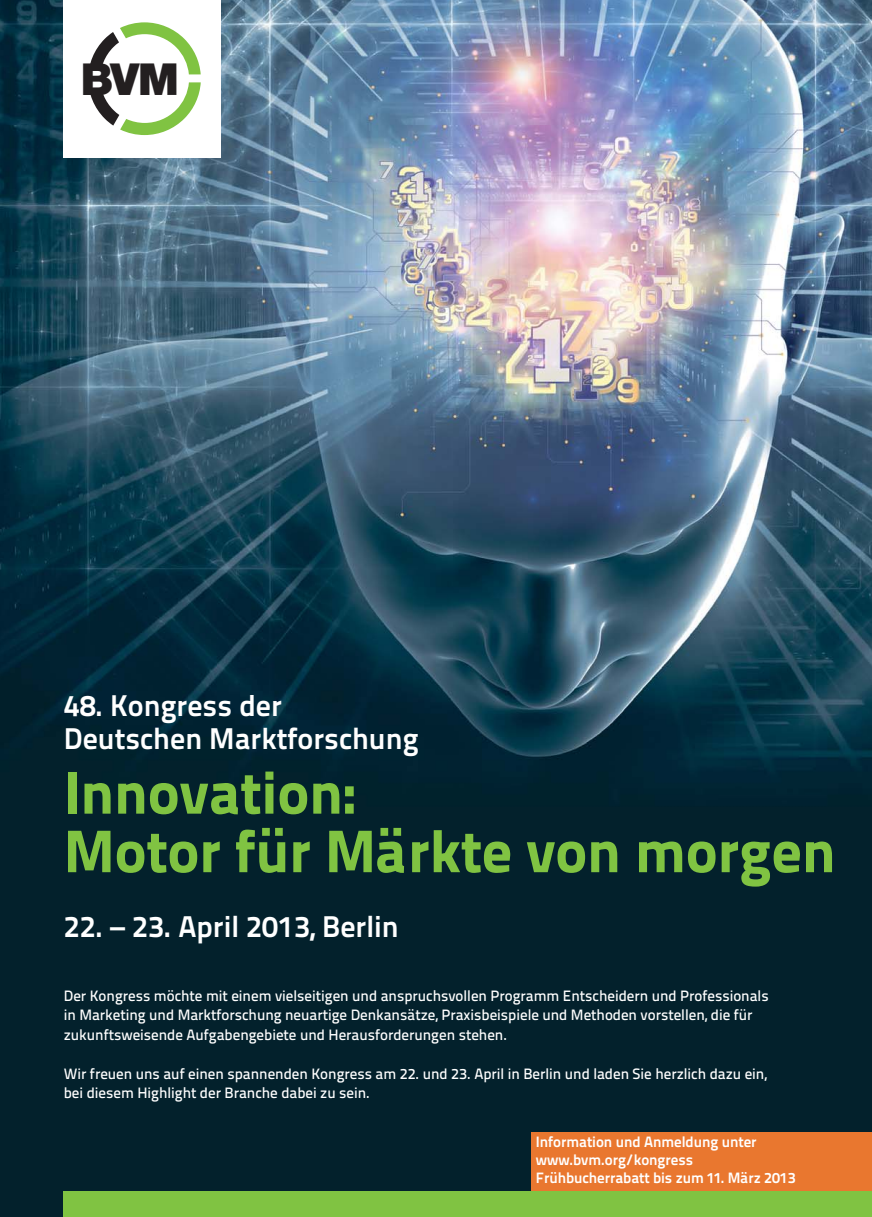
<style>
.page{position:relative;width:872px;height:1217px;background:#fff}
.page>*{position:absolute;margin:0;border:0;box-sizing:border-box;transform-origin:0 0}
.t1{font:800 60px/58.5px "Titillium Text 22 L";color:#80c342}
.t2{font:900 44.1px "Helvetica Neue";color:#231f20}
.t3{font:700 30px/33px "Titillium Text 22 L";color:#fff}
.t4{font:500 15px/19.5px "Titillium Text 22 L";color:#fff}
.t5{font:700 15px/18px "Titillium Text 22 L";letter-spacing:-.005em;color:#fff}
</style>
<div class="page">
<img style="left:0;top:0;width:872px;height:1216px">
<div style="left:64px;top:0;width:157px;height:157px;background:#fff"></div>
<svg style="left:88px;top:22px;width:113px;height:113px"></svg>
<div style="left:90px;top:67px;width:14px;height:22px;background:#fff"></div>
<div style="left:531px;top:1131px;width:341px;height:60px;background:#e9772f"></div>
<div style="left:64px;top:1191px;width:808px;height:25px;background:#80c342"></div>
<h2 class="t2" style="left:81px;top:63px;width:100px">BVM</h2>
<h3 class="t3" style="left:64px;top:692px;width:356px">48. Kongress der<br>Deutschen Marktforschung</h3>
<h1 class="t1" style="left:64px;top:769px;width:773px">Innovation:<br>Motor für Märkte von morgen</h1>
<h3 class="t3" style="left:64px;top:913px;width:336px">22. – 23. April 2013, Berlin</h3>
<p class="t4" style="left:64px;top:987px;width:706px">Der Kongress möchte mit einem vielseitigen und anspruchsvollen Programm Entscheidern und Professionals in Marketing und Marktforschung neuartige Denkansätze, Praxisbeispiele und Methoden vorstellen, die für zukunftsweisende Aufgabengebiete und Herausforderungen stehen.</p>
<p class="t4" style="left:64px;top:1065px;width:704px">Wir freuen uns auf einen spannenden Kongress am 22. und 23. April in Berlin und laden Sie herzlich dazu ein, bei diesem Highlight der Branche dabei zu sein.</p>
<p class="t5" style="left:536px;top:1134px;width:261px">Information und Anmeldung unter www.bvm.org/kongress<br>Frühbucherrabatt bis zum 11. März 2013</p>
</div>
